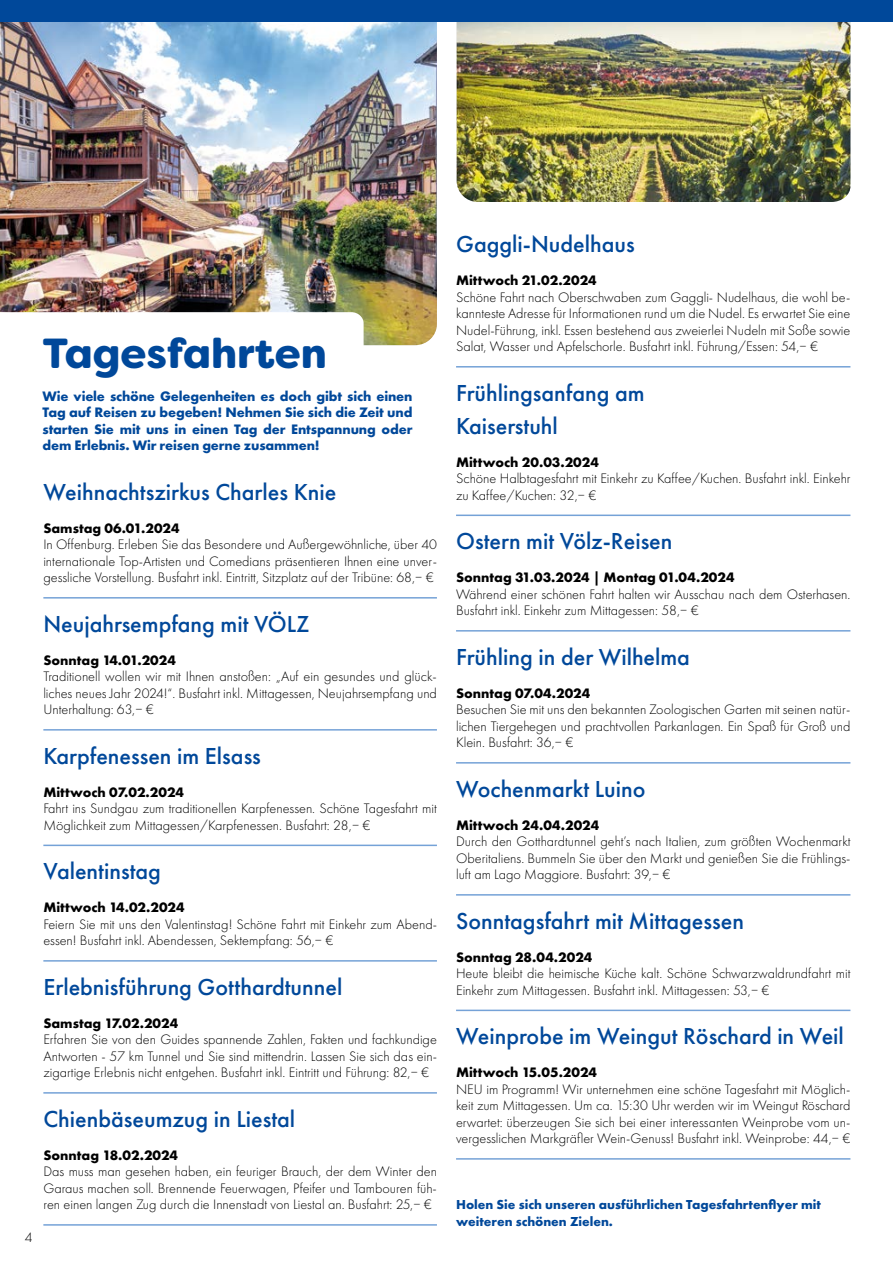
<style>
.page{position:relative;width:893px;height:1263px;background:#fff}
.page>*{position:absolute;margin:0;border:0;box-sizing:border-box;transform-origin:0 0}
.t1{font:900 42px "Filson Soft";color:#00489a}
.t2{font:500 24px/33px "Futura PT";color:#00489a}
.t3{font:300 14.25px/16.5px "Futura PT";color:#000;text-align:justify}
.t4{font:700 14.25px "Futura PT";color:#000}
.t5{font:700 14.25px/16.5px "Futura PT";letter-spacing:-.01em;color:#00489a;text-align:justify}
.t6{font:700 13.5px/16.5px "Futura PT";color:#00489a}
</style>
<div class="page">
<img style="left:0;top:22px;width:437px;height:323px">
<img style="left:457px;top:22px;width:393px;height:180px">
<svg style="left:0;top:312px;width:364px;height:34px"></svg>
<hr style="left:43px;top:597px;width:394px;height:2px;background:#75a2d7">
<hr style="left:43px;top:729px;width:394px;height:2px;background:#75a2d7">
<hr style="left:43px;top:845px;width:394px;height:1px;background:#75a2d7">
<hr style="left:43px;top:960px;width:394px;height:2px;background:#75a2d7">
<hr style="left:43px;top:1092px;width:394px;height:2px;background:#75a2d7">
<hr style="left:43px;top:1224px;width:394px;height:2px;background:#75a2d7">
<hr style="left:456px;top:366px;width:394px;height:2px;background:#75a2d7">
<hr style="left:456px;top:515px;width:394px;height:1px;background:#75a2d7">
<hr style="left:456px;top:630px;width:394px;height:2px;background:#75a2d7">
<hr style="left:456px;top:762px;width:394px;height:2px;background:#75a2d7">
<hr style="left:456px;top:894px;width:394px;height:2px;background:#75a2d7">
<hr style="left:456px;top:1010px;width:394px;height:1px;background:#75a2d7">
<hr style="left:456px;top:1158px;width:394px;height:2px;background:#75a2d7">
<div style="left:0;top:0;width:893px;height:22px;background:#00489a"></div>
<p class="t3" style="left:25px;top:1229px;width:9px">4</p>
<h1 class="t1" style="left:43px;top:326px;width:286px">Tagesfahrten</h1>
<p class="t5" style="left:43px;top:387px;width:371px">Wie viele schöne Gelegenheiten es doch gibt sich einen Tag auf Reisen zu begeben! Nehmen Sie sich die Zeit und starten Sie mit uns in einen Tag der Entspannung oder dem Erlebnis. Wir reisen gerne zusammen!</p>
<h2 class="t2" style="left:43px;top:475px;width:294px">Weihnachtszirkus Charles Knie</h2>
<p class="t4" style="left:43px;top:519px;width:138px">Samstag 06.01.2024</p>
<p class="t3" style="left:43px;top:536px;width:395px">In Offenburg. Erleben Sie das Besondere und Außergewöhnliche, über 40 internationale Top-Artisten und Comedians präsentieren Ihnen eine unver&shy;gessliche Vorstellung. Busfahrt inkl. Eintritt, Sitzplatz auf der Tribüne: 68,‒ €</p>
<h2 class="t2" style="left:43px;top:607px;width:268px">Neujahrsempfang mit VÖLZ</h2>
<p class="t4" style="left:43px;top:651px;width:134px">Sonntag 14.01.2024</p>
<p class="t3" style="left:43px;top:668px;width:395px">Traditionell wollen wir mit Ihnen anstoßen: „Auf ein gesundes und glück&shy;liches neues Jahr 2024!“. Busfahrt inkl. Mittagessen, Neujahrsempfang und Unterhaltung: 63,‒ €</p>
<h2 class="t2" style="left:43px;top:739px;width:219px">Karpfenessen im Elsass</h2>
<p class="t4" style="left:43px;top:783px;width:142px">Mittwoch 07.02.2024</p>
<p class="t3" style="left:43px;top:800px;width:395px">Fahrt ins Sundgau zum traditionellen Karpfenessen. Schöne Tagesfahrt mit<br>Möglichkeit zum Mittagessen/Karpfenessen. Busfahrt: 28,‒ €</p>
<h2 class="t2" style="left:43px;top:855px;width:119px">Valentinstag</h2>
<p class="t4" style="left:43px;top:898px;width:143px">Mittwoch 14.02.2024</p>
<p class="t3" style="left:43px;top:916px;width:395px">Feiern Sie mit uns den Valentinstag! Schöne Fahrt mit Einkehr zum Abend&shy;essen! Busfahrt inkl. Abendessen, Sektempfang: 56,‒ €</p>
<h2 class="t2" style="left:43px;top:970px;width:300px">Erlebnisführung Gotthardtunnel</h2>
<p class="t4" style="left:43px;top:1014px;width:136px">Samstag 17.02.2024</p>
<p class="t3" style="left:43px;top:1031px;width:395px">Erfahren Sie von den Guides spannende Zahlen, Fakten und fachkundige Antworten - 57 km Tunnel und Sie sind mittendrin. Lassen Sie sich das ein&shy;zigartige Erlebnis nicht entgehen. Busfahrt inkl. Eintritt und Führung: 82,‒ €</p>
<h2 class="t2" style="left:43px;top:1102px;width:253px">Chienbäseumzug in Liestal</h2>
<p class="t4" style="left:43px;top:1146px;width:136px">Sonntag 18.02.2024</p>
<p class="t3" style="left:43px;top:1163px;width:395px">Das muss man gesehen haben, ein feuriger Brauch, der dem Winter den Garaus machen soll. Brennende Feuerwagen, Pfeifer und Tambouren füh&shy;ren einen langen Zug durch die Innenstadt von Liestal an. Busfahrt: 25,‒ €</p>
<h2 class="t2" style="left:456px;top:228px;width:180px">Gaggli-Nudelhaus</h2>
<p class="t4" style="left:456px;top:271px;width:142px">Mittwoch 21.02.2024</p>
<p class="t3" style="left:456px;top:289px;width:396px">Schöne Fahrt nach Oberschwaben zum Gaggli- Nudelhaus, die wohl be&shy;kannteste Adresse für Informationen rund um die Nudel. Es erwartet Sie eine Nudel-Führung, inkl. Essen bestehend aus zweierlei Nudeln mit Soße sowie Salat, Wasser und Apfelschorle. Busfahrt inkl. Führung/Essen: 54,‒ €</p>
<h2 class="t2" style="left:456px;top:376px;width:190px">Frühlingsanfang am<br>Kaiserstuhl</h2>
<p class="t4" style="left:456px;top:453px;width:144px">Mittwoch 20.03.2024</p>
<p class="t3" style="left:456px;top:470px;width:396px">Schöne Halbtagesfahrt mit Einkehr zu Kaffee/Kuchen. Busfahrt inkl. Einkehr zu Kaffee/Kuchen: 32,‒ €</p>
<h2 class="t2" style="left:456px;top:525px;width:218px">Ostern mit Völz-Reisen</h2>
<p class="t4" style="left:456px;top:568px;width:280px">Sonntag 31.03.2024 | Montag 01.04.2024</p>
<p class="t3" style="left:456px;top:586px;width:396px">Während einer schönen Fahrt halten wir Ausschau nach dem Osterhasen.<br>Busfahrt inkl. Einkehr zum Mittagessen: 58,‒ €</p>
<h2 class="t2" style="left:456px;top:640px;width:235px">Frühling in der Wilhelma</h2>
<p class="t4" style="left:456px;top:684px;width:136px">Sonntag 07.04.2024</p>
<p class="t3" style="left:456px;top:701px;width:396px">Besuchen Sie mit uns den bekannten Zoologischen Garten mit seinen natür&shy;lichen Tiergehegen und prachtvollen Parkanlagen. Ein Spaß für Groß und Klein. Busfahrt: 36,‒ €</p>
<h2 class="t2" style="left:456px;top:772px;width:191px">Wochenmarkt Luino</h2>
<p class="t4" style="left:456px;top:816px;width:145px">Mittwoch 24.04.2024</p>
<p class="t3" style="left:456px;top:833px;width:396px">Durch den Gotthardtunnel geht’s nach Italien, zum größten Wochenmarkt Oberitaliens. Bummeln Sie über den Markt und genießen Sie die Frühlings&shy;luft am Lago Maggiore. Busfahrt: 39,‒ €</p>
<h2 class="t2" style="left:456px;top:904px;width:289px">Sonntagsfahrt mit Mittagessen</h2>
<p class="t4" style="left:456px;top:948px;width:138px">Sonntag 28.04.2024</p>
<p class="t3" style="left:456px;top:965px;width:396px">Heute bleibt die heimische Küche kalt. Schöne Schwarzwaldrundfahrt mit<br>Einkehr zum Mittagessen. Busfahrt inkl. Mittagessen: 53,‒ €</p>
<h2 class="t2" style="left:456px;top:1020px;width:389px">Weinprobe im Weingut Röschard in Weil</h2>
<p class="t4" style="left:456px;top:1063px;width:143px">Mittwoch 15.05.2024</p>
<p class="t3" style="left:456px;top:1081px;width:396px">NEU im Programm! Wir unternehmen eine schöne Tagesfahrt mit Möglich&shy;keit zum Mittagessen. Um ca. 15:30 Uhr werden wir im Weingut Röschard erwartet: überzeugen Sie sich bei einer interessanten Weinprobe vom un&shy;vergesslichen Markgräfler Wein-Genuss! Busfahrt inkl. Weinprobe: 44,‒ €</p>
<p class="t6" style="left:456px;top:1196px;width:366px">Holen Sie sich unseren ausführlichen Tagesfahrtenflyer mit weiteren schönen Zielen.</p>
</div>
